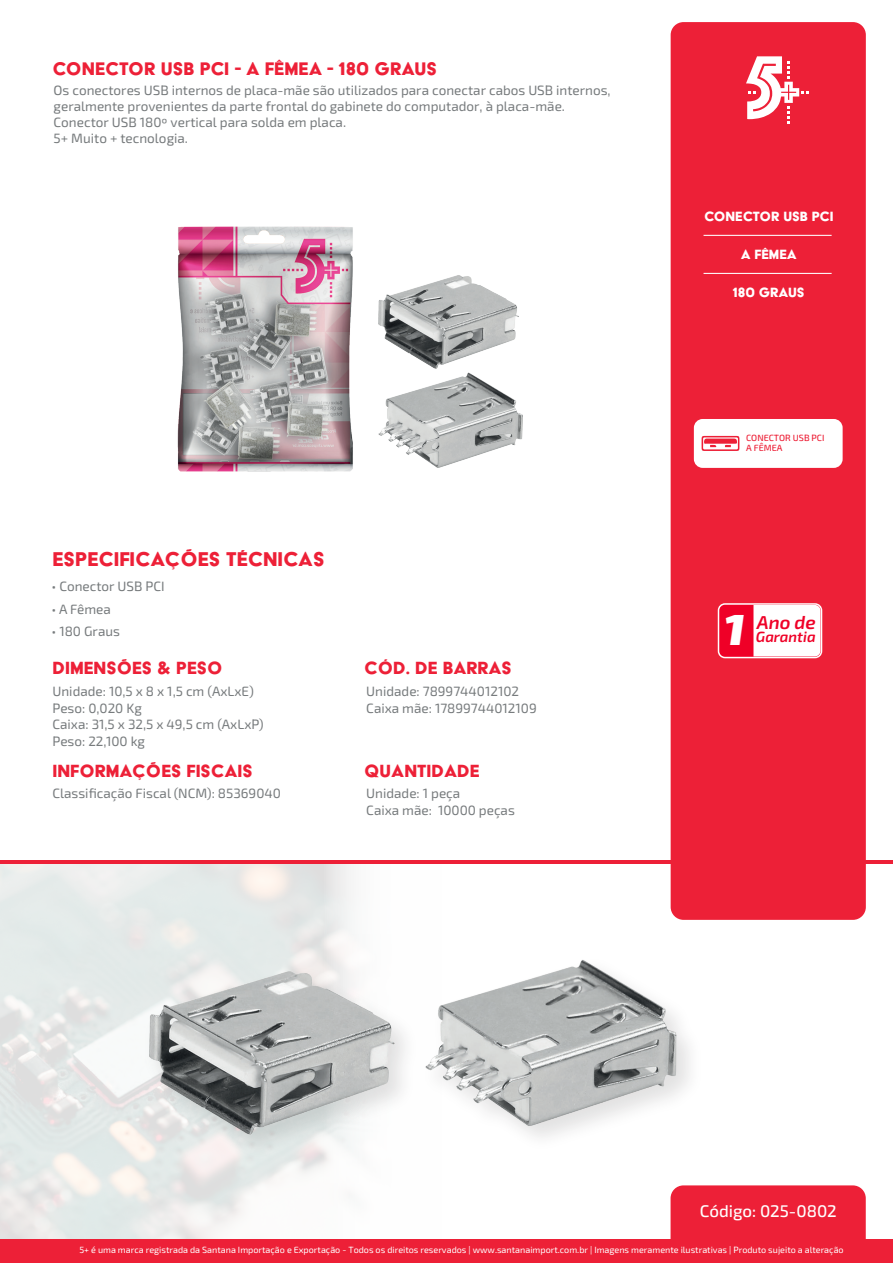
<style>
.page{position:relative;width:893px;height:1263px;background:#fff}
.page>*{position:absolute;margin:0;border:0;box-sizing:border-box;transform-origin:0 0}
.t1{font:italic 900 43.5px "Exo 2";color:#fff}
.t2{font:22.95px "Acier BAT Text Solid";color:#ed2037}
.t3{font:21px "Acier BAT Text Solid";letter-spacing:.005em;color:#ed2037}
.t4{font:20.4px "Acier BAT Text Solid";color:#ed2037}
.t5{font:italic 600 18.6px "Exo 2";color:#ef0027}
.t6{font:500 16.95px "Exo 2";color:#fff}
.t7{font:15.45px "Acier BAT Text Solid";color:#fff}
.t8{font:italic 600 14.7px "Exo 2";color:#ef0027}
.t9{font:13.5px/16.5px "Exo 2";color:#777b7d}
.t10{font:9px "Exo 2";color:#fff}
.t11{font:500 9px/9.9px "Exo 2";color:#ed2037}
</style>
<div class="page">
<img style="left:0;top:863px;width:321px;height:376px">
<svg style="left:321px;top:863px;width:266px;height:72px"></svg>
<div style="left:671px;top:1185px;width:195px;height:54px;background:#ed2037"></div>
<div style="left:671px;top:22px;width:195px;height:898px;background:#ed2037;border-radius:13px"></div>
<svg style="left:746px;top:56px;width:63px;height:67px"></svg>
<hr style="left:1px;top:860px;width:892px;height:3px;background:#ed2037">
<div style="left:694px;top:419px;width:149px;height:49px;background:#fff;border-radius:9px"></div>
<div style="left:718px;top:604px;width:103px;height:53px;background:#ef0027;border-radius:6px"></div>
<div style="left:718px;top:603px;width:104px;height:55px;border:2px solid #fff;border-radius:6px"></div>
<div style="left:753px;top:605px;width:67px;height:51px;background:#fff"></div>
<div style="left:0;top:1239px;width:893px;height:24px;background:#ed2037"></div>
<hr style="left:703px;top:235px;width:129px;height:1px;background:#fff">
<hr style="left:703px;top:273px;width:129px;height:1px;background:#fff">
<img style="left:177px;top:226px;width:345px;height:246px">
<svg style="left:702px;top:436px;width:37px;height:15px"></svg>
<img style="left:113px;top:935px;width:228px;height:247px">
<img style="left:129px;top:950px;width:266px;height:201px">
<img style="left:395px;top:934px;width:295px;height:163px">
<img style="left:407px;top:946px;width:269px;height:192px">
<h3 class="t3" style="left:52px;top:58px;width:386px">CONECTOR USB PCI - A FÊMEA - 180 GRAUS</h3>
<p class="t9" style="left:54px;top:81px;width:559px">Os conectores USB internos de placa-mãe são utilizados para conectar cabos USB internos, geralmente provenientes da parte frontal do gabinete do computador, à placa-mãe.<br>Conector USB 180º vertical para solda em placa.<br>5+ Muito + tecnologia.</p>
<h2 class="t2" style="left:52px;top:547px;width:274px">ESPECIFICAÇÕES TÉCNICAS</h2>
<p class="t9" style="left:52px;top:578px;width:115px">• Conector USB PCI</p>
<p class="t9" style="left:52px;top:600px;width:61px">• A Fêmea</p>
<p class="t9" style="left:52px;top:623px;width:70px">• 180 Graus</p>
<h3 class="t4" style="left:52px;top:657px;width:172px">DIMENSÕES &amp; PESO</h3>
<h3 class="t4" style="left:364px;top:657px;width:149px">CÓD. DE BARRAS</h3>
<p class="t9" style="left:52px;top:683px;width:213px">Unidade: 10,5 x 8 x 1,5 cm (AxLxE)<br>Peso: 0,020 Kg<br>Caixa: 31,5 x 32,5 x 49,5 cm (AxLxP)<br>Peso: 22,100 kg</p>
<p class="t9" style="left:52px;top:785px;width:230px">Classificação Fiscal (NCM): 85369040</p>
<h3 class="t4" style="left:52px;top:760px;width:202px">INFORMAÇÕES FISCAIS</h3>
<p class="t9" style="left:366px;top:683px;width:172px">Unidade: 7899744012102<br>Caixa mãe: 17899744012109</p>
<h3 class="t4" style="left:364px;top:760px;width:117px">QUANTIDADE</h3>
<p class="t9" style="left:366px;top:785px;width:150px">Unidade: 1 peça<br>Caixa mãe: 10000 peças</p>
<p class="t7" style="left:704px;top:208px;width:131px">CONECTOR USB PCI</p>
<p class="t7" style="left:741px;top:247px;width:57px">A FÊMEA</p>
<p class="t7" style="left:733px;top:285px;width:73px">180 GRAUS</p>
<p class="t11" style="left:746px;top:433px;width:80px">CONECTOR USB PCI<br>A FÊMEA</p>
<h1 class="t1" style="left:724px;top:595px;width:22px">1</h1>
<h3 class="t5" style="left:757px;top:609px;width:61px">Ano de</h3>
<p class="t8" style="left:756px;top:626px;width:61px">Garantia</p>
<p class="t6" style="left:700px;top:1199px;width:139px">Código: 025-0802</p>
<p class="t10" style="left:79px;top:1244px;width:766px">5+ é uma marca registrada da Santana Importação e Exportação - Todos os direitos reservados | www.santanaimport.com.br | Imagens meramente ilustrativas | Produto sujeito a alteração</p>
</div>
